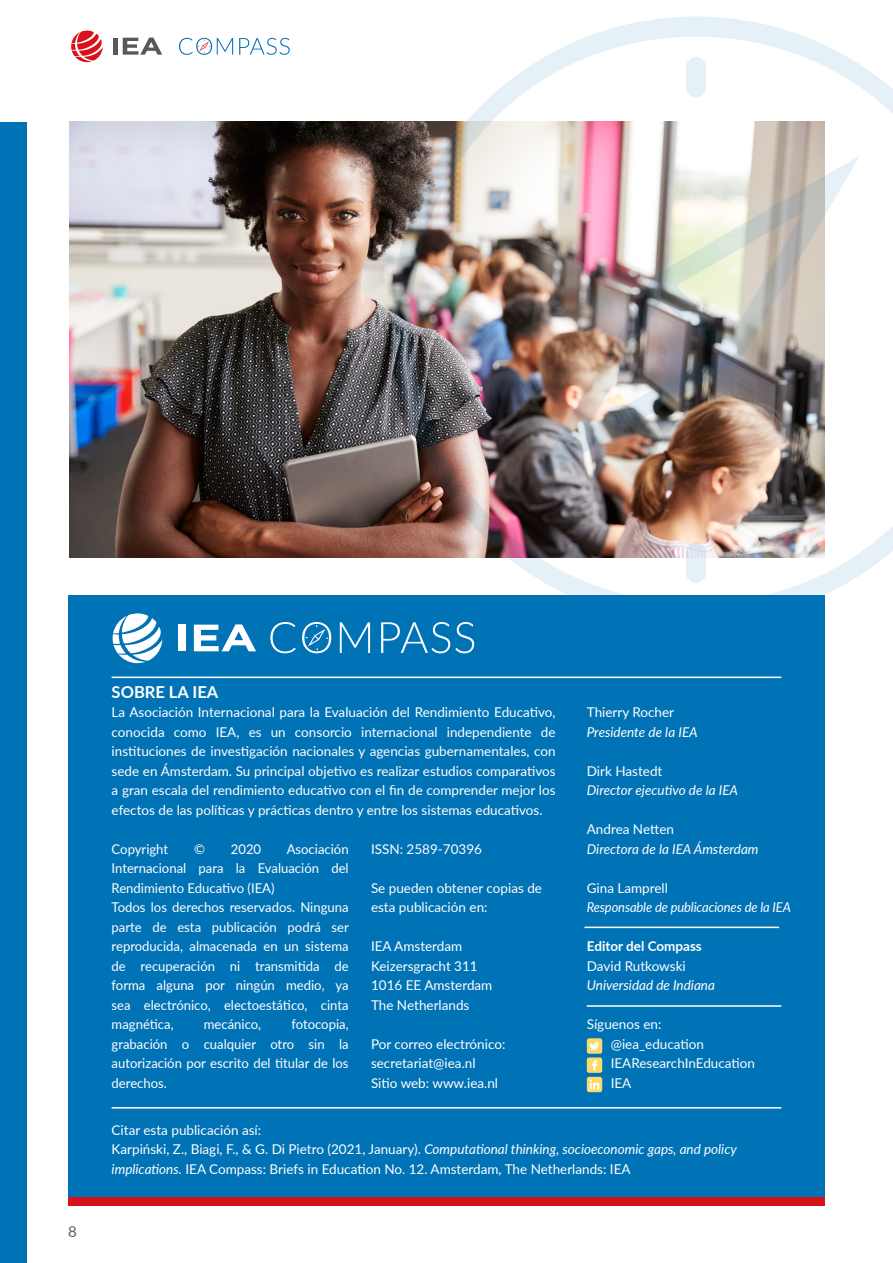
<style>
.page{position:relative;width:893px;height:1263px;background:#fff}
.page>*{position:absolute;margin:0;border:0;box-sizing:border-box;transform-origin:0 0}
.t1{font:700 16.5px "Lato";color:#fff}
.t2{font:15px "Lato";color:#595c5a}
.t3{font:13.5px/19.5px "Lato";color:#fff}
.t4{font:italic 13.5px "Lato";color:#fff}
.t5{font:13.5px/19.5px "Lato";color:#fdfdfd}
.t6{font:italic 13.5px "Lato";color:#fff;scale:.96 1}
.t7{font:700 13.5px "Lato";color:#fff}
.s1{font-style:italic}
</style>
<div class="page">
<div style="left:0;top:122px;width:27px;height:1141px;background:#0072b6"></div>
<svg style="left:71px;top:30px;width:32px;height:32px"></svg>
<div style="left:113px;top:38px;width:5px;height:17px;background:#565957"></div>
<svg style="left:123px;top:38px;width:39px;height:17px"></svg>
<svg style="left:239px;top:38px;width:51px;height:17px"></svg>
<svg style="left:179px;top:38px;width:54px;height:17px"></svg>
<img style="left:69px;top:122px;width:323px;height:435px">
<div style="left:68px;top:595px;width:757px;height:602px;background:#0072b6"></div>
<svg style="left:112px;top:613px;width:50px;height:50px"></svg>
<div style="left:179px;top:625px;width:7px;height:26px;background:#fff"></div>
<svg style="left:194px;top:624px;width:62px;height:27px"></svg>
<hr style="left:112px;top:677px;width:669px;height:1px;background:#fff">
<div style="left:68px;top:1197px;width:757px;height:8px;background:#d8121b"></div>
<svg style="left:270px;top:622px;width:26px;height:31px"></svg>
<svg style="left:340px;top:622px;width:30px;height:31px"></svg>
<svg style="left:381px;top:622px;width:93px;height:31px"></svg>
<svg style="left:302px;top:622px;width:29px;height:31px"></svg>
<hr style="left:587px;top:1005px;width:194px;height:2px;background:#fff">
<div style="left:587px;top:1038px;width:15px;height:16px;background:#fcda6a;border-radius:2px"></div>
<svg style="left:589px;top:1042px;width:10px;height:8px"></svg>
<div style="left:587px;top:1057px;width:15px;height:16px;background:#fcda6a;border-radius:2px"></div>
<svg style="left:592px;top:1060px;width:5px;height:10px"></svg>
<svg style="left:587px;top:1077px;width:15px;height:15px"></svg>
<svg style="left:590px;top:1080px;width:9px;height:9px"></svg>
<hr style="left:584px;top:927px;width:195px;height:1px;background:#fff">
<img style="left:392px;top:16px;width:501px;height:607px">
<hr style="left:112px;top:1107px;width:669px;height:1px;background:#fff">
<p class="t2" style="left:68px;top:1221px;width:10px">8</p>
<p class="t1" style="left:112px;top:679px;width:108px">SOBRE LA IEA</p>
<p class="t3" style="left:112px;top:702px;width:445px;text-align:justify">La Asociación Internacional para la Evaluación del Rendimiento Educativo, conocida como IEA, es un consorcio internacional independiente de instituciones de investigación nacionales y agencias gubernamentales, con sede en Ámsterdam. Su principal objetivo es realizar estudios comparativos a gran escala del rendimiento educativo con el fin de comprender mejor los efectos de las políticas y prácticas dentro y entre los sistemas educativos.</p>
<p class="t3" style="left:587px;top:702px;width:89px">Thierry Rocher</p>
<p class="t4" style="left:587px;top:722px;width:112px">Presidente de la IEA</p>
<p class="t3" style="left:587px;top:760px;width:77px">Dirk Hastedt</p>
<p class="t4" style="left:587px;top:780px;width:153px">Director ejecutivo de la IEA</p>
<p class="t3" style="left:587px;top:819px;width:89px">Andrea Netten</p>
<p class="t4" style="left:587px;top:839px;width:173px">Directora de la IEA Ámsterdam</p>
<p class="t3" style="left:587px;top:877px;width:83px">Gina Lamprell</p>
<p class="t6" style="left:587px;top:897px;width:214px">Responsable de publicaciones de la IEA</p>
<p class="t7" style="left:587px;top:936px;width:117px">Editor del Compass</p>
<p class="t3" style="left:587px;top:955px;width:100px">David Rutkowski</p>
<p class="t4" style="left:587px;top:975px;width:130px">Universidad de Indiana</p>
<p class="t3" style="left:112px;top:838px;width:58px">Copyright</p>
<p class="t3" style="left:194px;top:838px;width:12px">©</p>
<p class="t3" style="left:231px;top:838px;width:32px">2020</p>
<p class="t3" style="left:371px;top:838px;width:113px">ISSN: 2589-70396</p>
<p class="t3" style="left:371px;top:877px;width:173px">Se pueden obtener copias de esta publicación en:</p>
<p class="t3" style="left:371px;top:936px;width:123px">IEA Amsterdam<br>Keizersgracht 311<br>1016 EE Amsterdam<br>The Netherlands</p>
<p class="t3" style="left:371px;top:1033px;width:136px">Por correo electrónico: secretariat@iea.nl<br>Sitio web: www.iea.nl</p>
<p class="t3" style="left:112px;top:838px;width:239px;text-indent:175px">Asociación<br>Internacional para la Evaluación del<br>Rendimiento Educativo (IEA)<br>Todos los derechos reservados. Ninguna parte de esta publicación podrá ser reproducida, almacenada en un sistema de recuperación ni transmitida de forma alguna por ningún medio, ya sea electrónico, electoestático, cinta magnética,</p>
<p class="t3" style="left:112px;top:1014px;width:239px;text-align:justify;text-indent:180px">fotocopia, grabación o cualquier otro sin la autorización por escrito del titular de los derechos.</p>
<p class="t3" style="left:204px;top:1014px;width:59px">mecánico,</p>
<p class="t3" style="left:587px;top:1014px;width:76px">Síguenos en:</p>
<p class="t5" style="left:611px;top:1033px;width:146px">@iea_education<br>IEAResearchInEducation<br>IEA</p>
<p class="t3" style="left:112px;top:1120px;width:627px">Citar esta publicación así:<br>Karpiński, Z., Biagi, F., &amp; G. Di Pietro (2021, January). <span class="s1">Computational thinking, socioeconomic gaps, and policy implications.</span> IEA Compass: Briefs in Education No. 12. Amsterdam, The Netherlands: IEA</p>
</div>
